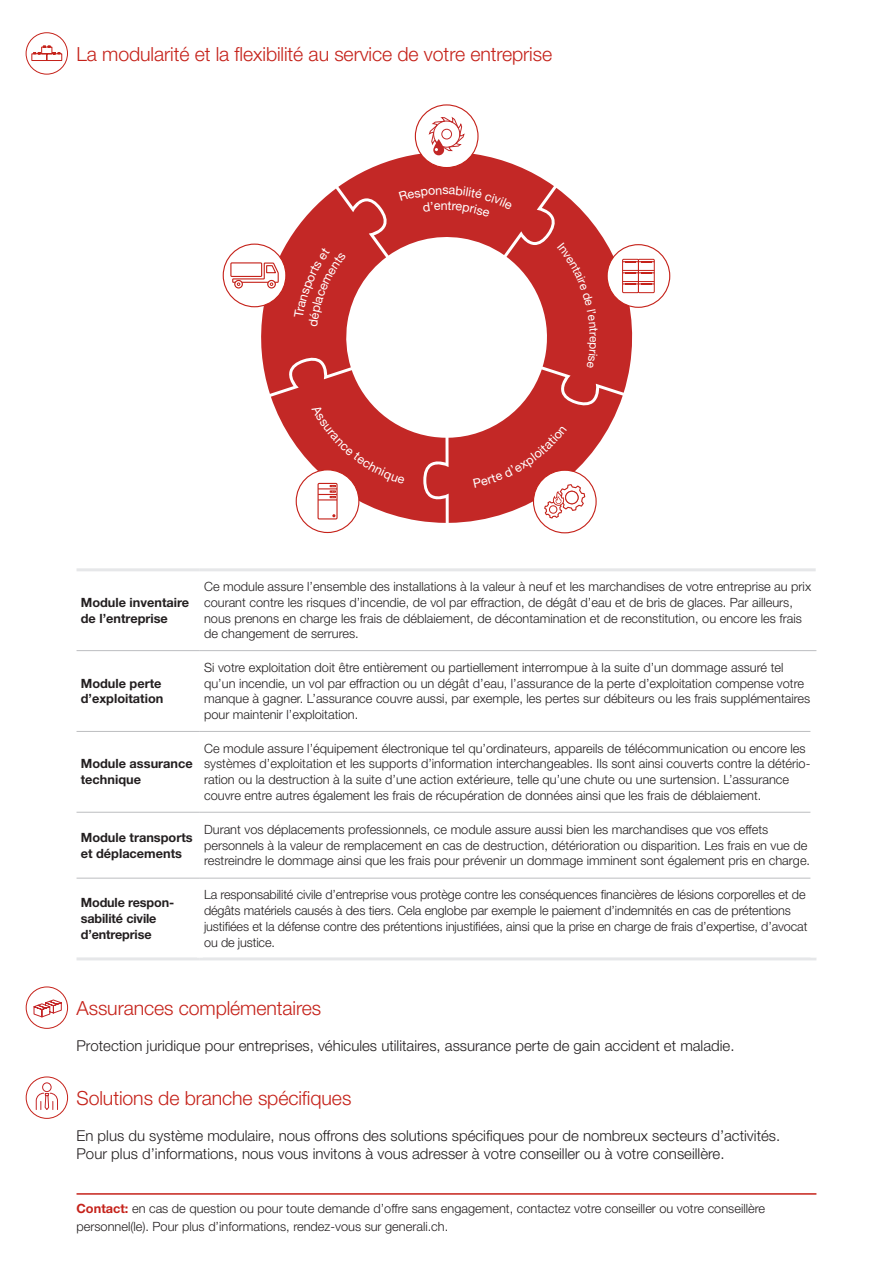
<style>
.page{position:relative;width:893px;height:1263px;background:#fff}
.page>*{position:absolute;margin:0;border:0;box-sizing:border-box;transform-origin:0 0}
.t1{font:300 19.5px "Helvetica Neue LT Std";letter-spacing:-.005em;color:#c5221a}
.t2{font:300 15px/18px "Helvetica Neue LT Std";color:#231f20}
.t3{font:300 12.75px/15.8px "Helvetica Neue LT Std";color:#231f20}
.t4{font:700 12.75px/15.8px "Helvetica Neue LT Std";color:#231f20}
.t5{font:12.6px "Helvetica Neue LT Std";color:#fff}
.t6{font:12px "Helvetica Neue LT Std";color:#fff}
.s1{font-weight:700;color:#c5221a}
</style>
<div class="page">
<hr style="left:77px;top:1193px;width:739px;height:2px;background:#c5221a">
<div style="left:26px;top:1076px;width:42px;height:43px;border:1px solid #c5221a;border-radius:50%"></div>
<svg style="left:35px;top:1082px;width:23px;height:28px"></svg>
<div style="left:26px;top:32px;width:42px;height:43px;border:1px solid #c5221a;border-radius:50%"></div>
<svg style="left:31px;top:45px;width:32px;height:16px"></svg>
<div style="left:638px;top:259px;width:17px;height:34px;border:1px solid #c5221a"></div>
<svg style="left:223px;top:244px;width:63px;height:63px"></svg>
<div style="left:230px;top:262px;width:32px;height:15px;border:1px solid #c5221a"></div>
<svg style="left:33px;top:999px;width:29px;height:19px"></svg>
<div style="left:26px;top:986px;width:42px;height:43px;border:1px solid #c5221a;border-radius:50%"></div>
<hr style="left:77px;top:957px;width:123px;height:3px;background:#e6e7e9">
<hr style="left:200px;top:957px;width:616px;height:3px;background:#e6e7e9">
<hr style="left:77px;top:812px;width:123px;height:1px;background:#bcbdc0">
<hr style="left:200px;top:812px;width:610px;height:1px;background:#bcbdc0">
<hr style="left:77px;top:878px;width:123px;height:1px;background:#bcbdc0">
<hr style="left:200px;top:878px;width:610px;height:1px;background:#bcbdc0">
<hr style="left:77px;top:650px;width:123px;height:1px;background:#bcbdc0">
<hr style="left:200px;top:650px;width:616px;height:1px;background:#bcbdc0">
<hr style="left:77px;top:568px;width:123px;height:3px;background:#e6e7e9">
<hr style="left:200px;top:568px;width:616px;height:3px;background:#e6e7e9">
<hr style="left:77px;top:731px;width:123px;height:1px;background:#bcbdc0">
<hr style="left:200px;top:731px;width:610px;height:1px;background:#bcbdc0">
<svg style="left:232px;top:117px;width:422px;height:412px"></svg>
<h1 class="t1" style="left:77px;top:42px;width:477px">La modularité et la flexibilité au service de votre entreprise</h1>
<p class="t5" style="left:442px;top:182px;width:8px">s</p>
<p class="t6" style="left:601px;top:336px;width:8px;rotate:90deg">e</p>
<p class="t4" style="left:81px;top:594px;width:110px">Module inventaire de l’entreprise</p>
<p class="t4" style="left:81px;top:675px;width:84px">Module perte d’exploitation</p>
<p class="t4" style="left:81px;top:756px;width:113px">Module assurance technique</p>
<p class="t3" style="left:204px;top:578px;width:608px">Ce module assure l’ensemble des installations à la valeur à neuf et les marchandises de votre entreprise au prix courant contre les risques d’incendie, de vol par effraction, de dégât d’eau et de bris de glaces. Par ailleurs, nous prenons en charge les frais de déblaiement, de décontamination et de reconstitution, ou encore les frais de changement de serrures.</p>
<p class="t3" style="left:204px;top:659px;width:608px">Si votre exploitation doit être entièrement ou partiellement interrompue à la suite d’un dommage assuré tel qu’un incendie, un vol par effraction ou un dégât d’eau, l’assurance de la perte d’exploitation compense votre manque à gagner. L’assurance couvre aussi, par exemple, les pertes sur débiteurs ou les frais supplémentaires pour maintenir l’exploitation.</p>
<p class="t3" style="left:204px;top:740px;width:608px">Ce module assure l’équipement électronique tel qu’ordinateurs, appareils de télécommunication ou encore les systèmes d’exploitation et les supports d’information interchangeables. Ils sont ainsi couverts contre la détério‑ ration ou la destruction à la suite d’une action extérieure, telle qu’une chute ou une surtension. L’assurance couvre entre autres également les frais de récupération de données ainsi que les frais de déblaiement.</p>
<p class="t4" style="left:81px;top:829px;width:113px">Module transports et déplacements</p>
<p class="t3" style="left:204px;top:821px;width:608px">Durant vos déplacements professionnels, ce module assure aussi bien les marchandises que vos effets personnels à la valeur de remplacement en cas de destruction, détérioration ou disparition. Les frais en vue de restreindre le dommage ainsi que les frais pour prévenir un dommage imminent sont également pris en charge.</p>
<p class="t4" style="left:81px;top:895px;width:95px">Module respon&shy;sabilité civile d’entreprise</p>
<p class="t3" style="left:204px;top:887px;width:605px">La responsabilité civile d’entreprise vous protège contre les conséquences financières de lésions corporelles et de dégâts matériels causés à des tiers. Cela englobe par exemple le paiement d’indemnités en cas de prétentions justifiées et la défense contre des prétentions injustifiées, ainsi que la prise en charge de frais d’expertise, d’avocat ou de justice.</p>
<h1 class="t1" style="left:77px;top:996px;width:246px">Assurances complémentaires</h1>
<p class="t2" style="left:77px;top:1036px;width:659px">Protection juridique pour entreprises, véhicules utilitaires, assurance perte de gain accident et maladie.</p>
<h1 class="t1" style="left:77px;top:1086px;width:276px">Solutions de branche spécifiques</h1>
<p class="t2" style="left:77px;top:1126px;width:705px">En plus du système modulaire, nous offrons des solutions spécifiques pour de nombreux secteurs d’activités.<br>Pour plus d’informations, nous vous invitons à vous adresser à votre conseiller ou à votre conseillère.</p>
<p class="t3" style="left:77px;top:1199px;width:690px;line-height:18px"><span class="s1">Contact:</span> en cas de question ou pour toute demande d’offre sans engagement, contactez votre conseiller ou votre conseillère personnel(le). Pour plus d’informations, rendez-vous sur generali.ch.</p>
</div>
